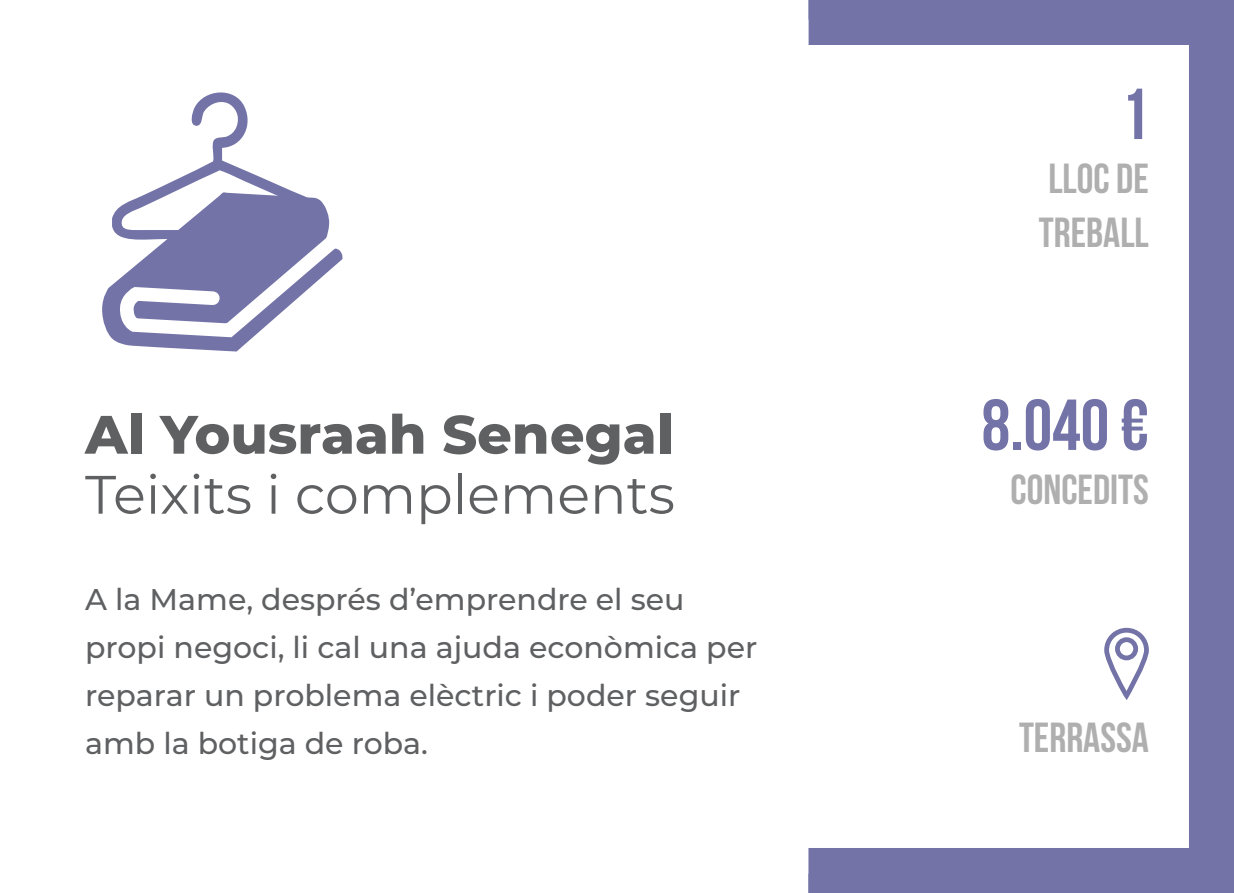
<style>
.page{position:relative;width:1234px;height:893px;background:#fff}
.page>*{position:absolute;margin:0;border:0;box-sizing:border-box;transform-origin:0 0}
.t1{font:72px "Bebas Neue";color:#7373a8}
.t2{font:54px "Montserrat";color:#5f6062}
.t3{font:800 54px "Montserrat";color:#5f6062}
.t4{font:42px/54px "Bebas Neue";color:#afafb0}
.t5{font:500 30px/48px "Montserrat";color:#5f6062}
</style>
<div class="page">
<svg style="left:808px;top:0;width:425px;height:893px"></svg>
<div style="left:1103px;top:628px;width:45px;height:71px;border:5px solid #7373a8;border-radius:20px"></div>
<div style="left:1114px;top:637px;width:23px;height:23px;border:5px solid #7373a8;border-radius:50%"></div>
<svg style="left:102px;top:92px;width:241px;height:259px"></svg>
<h2 class="t3" style="left:85px;top:395px;width:590px">Al Yousraah Senegal</h2>
<h2 class="t2" style="left:85px;top:457px;width:591px">Teixits i complements</h2>
<p class="t5" style="left:85px;top:574px;width:673px">A la Mame, després d’emprendre el seu propi negoci, li cal una ajuda econòmica per reparar un problema elèctric i poder seguir amb la botiga de roba.</p>
<h1 class="t1" style="left:1120px;top:75px;width:30px">1</h1>
<h3 class="t4" style="left:1038px;top:151px;width:111px">LLOC DE<br>TREBALL</h3>
<h1 class="t1" style="left:981px;top:386px;width:169px">8.040 €</h1>
<h3 class="t4" style="left:1010px;top:462px;width:140px">CONCEDITS</h3>
<h3 class="t4" style="left:1018px;top:710px;width:131px">TERRASSA</h3>
</div>
